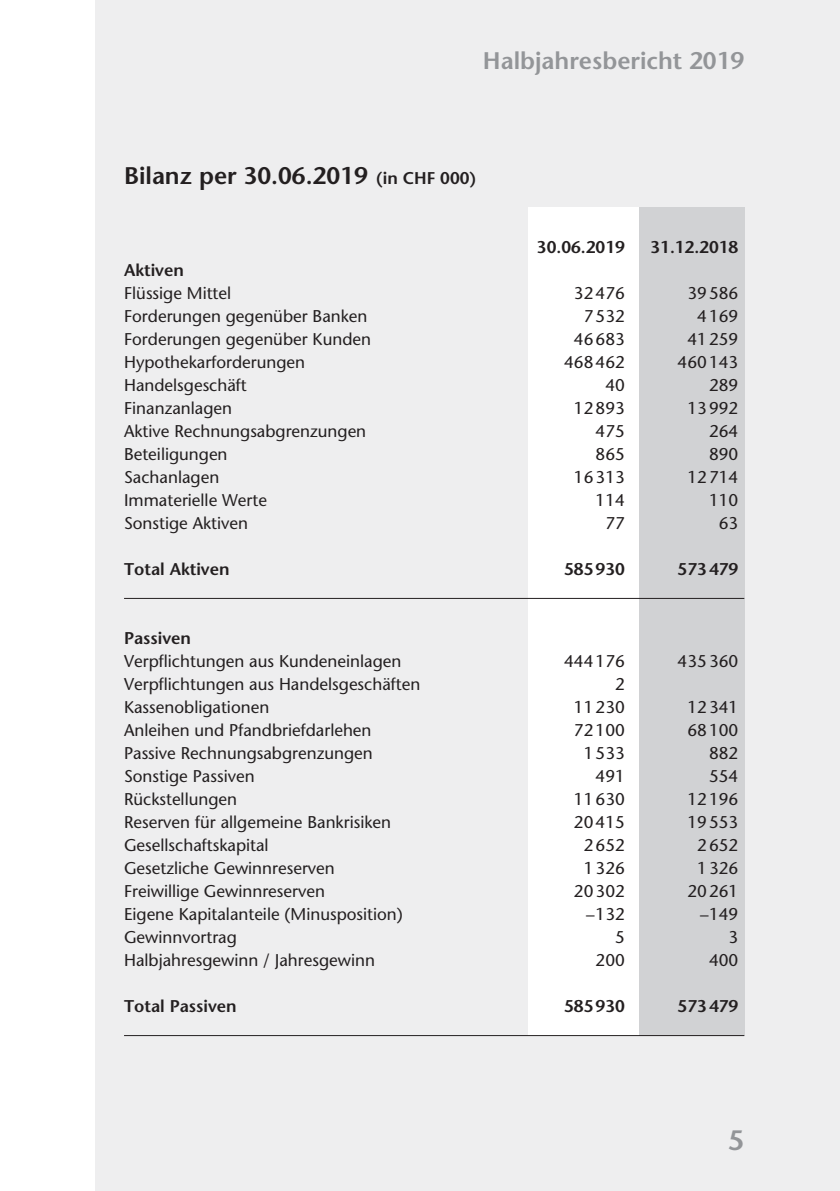
<style>
.page{position:relative;width:840px;height:1191px;background:#fff}
.page>*{position:absolute;margin:0;border:0;box-sizing:border-box;transform-origin:0 0}
.t1{font:600 28px "Stone Sans Std";color:#939598}
.t2{font:600 24px "Stone Sans Std";color:#231f20}
.t3{font:600 24px "Stone Sans Std";color:#939598}
.t4{font:500 17px "Stone Sans Std";color:#231f20}
.t5{font:600 17px "Stone Sans Std";color:#231f20}
.s1{font-size:17px}
</style>
<div class="page">
<div style="left:96px;top:0;width:743px;height:1191px;background:#eeeeef"></div>
<div style="left:633px;top:207px;width:110px;height:828px;background:#d1d2d4"></div>
<div style="left:528px;top:207px;width:110px;height:828px;background:#fff"></div>
<hr style="left:124px;top:598px;width:619px;height:1px;background:#231f20">
<hr style="left:124px;top:1035px;width:619px;height:1px;background:#231f20">
<h2 class="t3" style="left:482px;top:46px;width:263px">Halbjahresbericht 2019</h2>
<h2 class="t2" style="left:124px;top:161px;width:354px">Bilanz per 30.06.2019 <span class="s1">(in CHF 000)</span></h2>
<p class="t5" style="left:536px;top:237px;width:89px">30.06.2019</p>
<p class="t5" style="left:650px;top:237px;width:89px">31.12.2018</p>
<p class="t5" style="left:124px;top:260px;width:61px">Aktiven</p>
<p class="t4" style="left:124px;top:283px;width:109px">Flüssige Mittel</p>
<p class="t4" style="left:573px;top:283px;width:52px">32476</p>
<p class="t4" style="left:687px;top:283px;width:52px">39586</p>
<p class="t4" style="left:124px;top:306px;width:245px">Forderungen gegenüber Banken</p>
<p class="t4" style="left:583px;top:306px;width:43px">7532</p>
<p class="t4" style="left:696px;top:306px;width:43px">4169</p>
<p class="t4" style="left:124px;top:329px;width:248px">Forderungen gegenüber Kunden</p>
<p class="t4" style="left:573px;top:329px;width:52px">46683</p>
<p class="t4" style="left:687px;top:329px;width:52px">41259</p>
<p class="t4" style="left:124px;top:352px;width:182px">Hypothekarforderungen</p>
<p class="t4" style="left:564px;top:352px;width:62px">468462</p>
<p class="t4" style="left:677px;top:352px;width:62px">460143</p>
<p class="t4" style="left:124px;top:375px;width:124px">Handelsgeschäft</p>
<p class="t4" style="left:605px;top:375px;width:21px">40</p>
<p class="t4" style="left:708px;top:375px;width:31px">289</p>
<p class="t4" style="left:124px;top:398px;width:109px">Finanzanlagen</p>
<p class="t4" style="left:573px;top:398px;width:52px">12893</p>
<p class="t4" style="left:687px;top:398px;width:52px">13992</p>
<p class="t4" style="left:124px;top:421px;width:243px">Aktive Rechnungsabgrenzungen</p>
<p class="t4" style="left:595px;top:421px;width:31px">475</p>
<p class="t4" style="left:708px;top:421px;width:31px">264</p>
<p class="t4" style="left:124px;top:444px;width:105px">Beteiligungen</p>
<p class="t4" style="left:595px;top:444px;width:31px">865</p>
<p class="t4" style="left:708px;top:444px;width:31px">890</p>
<p class="t4" style="left:124px;top:467px;width:97px">Sachanlagen</p>
<p class="t4" style="left:573px;top:467px;width:52px">16313</p>
<p class="t4" style="left:687px;top:467px;width:52px">12714</p>
<p class="t4" style="left:124px;top:490px;width:144px">Immaterielle Werte</p>
<p class="t4" style="left:595px;top:490px;width:31px">114</p>
<p class="t4" style="left:708px;top:490px;width:31px">110</p>
<p class="t4" style="left:124px;top:513px;width:125px">Sonstige Aktiven</p>
<p class="t4" style="left:605px;top:513px;width:21px">77</p>
<p class="t4" style="left:718px;top:513px;width:21px">63</p>
<p class="t5" style="left:124px;top:559px;width:107px">Total Aktiven</p>
<p class="t5" style="left:564px;top:559px;width:62px">585930</p>
<p class="t5" style="left:677px;top:559px;width:62px">573479</p>
<p class="t5" style="left:124px;top:628px;width:68px">Passiven</p>
<p class="t4" style="left:124px;top:651px;width:279px">Verpflichtungen aus Kundeneinlagen</p>
<p class="t4" style="left:564px;top:651px;width:62px">444176</p>
<p class="t4" style="left:677px;top:651px;width:62px">435360</p>
<p class="t4" style="left:124px;top:674px;width:298px">Verpflichtungen aus Handelsgeschäften</p>
<p class="t4" style="left:614px;top:674px;width:11px">2</p>
<p class="t4" style="left:124px;top:697px;width:147px">Kassenobligationen</p>
<p class="t4" style="left:573px;top:697px;width:52px">11230</p>
<p class="t4" style="left:687px;top:697px;width:52px">12341</p>
<p class="t4" style="left:124px;top:720px;width:249px">Anleihen und Pfandbriefdarlehen</p>
<p class="t4" style="left:573px;top:720px;width:52px">72100</p>
<p class="t4" style="left:687px;top:720px;width:52px">68100</p>
<p class="t4" style="left:124px;top:743px;width:250px">Passive Rechnungsabgrenzungen</p>
<p class="t4" style="left:583px;top:743px;width:43px">1533</p>
<p class="t4" style="left:708px;top:743px;width:31px">882</p>
<p class="t4" style="left:124px;top:766px;width:132px">Sonstige Passiven</p>
<p class="t4" style="left:595px;top:766px;width:31px">491</p>
<p class="t4" style="left:708px;top:766px;width:31px">554</p>
<p class="t4" style="left:124px;top:789px;width:114px">Rückstellungen</p>
<p class="t4" style="left:573px;top:789px;width:52px">11630</p>
<p class="t4" style="left:687px;top:789px;width:52px">12196</p>
<p class="t4" style="left:124px;top:812px;width:268px">Reserven für allgemeine Bankrisiken</p>
<p class="t4" style="left:573px;top:812px;width:52px">20415</p>
<p class="t4" style="left:687px;top:812px;width:52px">19553</p>
<p class="t4" style="left:124px;top:835px;width:146px">Gesellschaftskapital</p>
<p class="t4" style="left:583px;top:835px;width:43px">2652</p>
<p class="t4" style="left:696px;top:835px;width:43px">2652</p>
<p class="t4" style="left:124px;top:858px;width:212px">Gesetzliche Gewinnreserven</p>
<p class="t4" style="left:583px;top:858px;width:43px">1326</p>
<p class="t4" style="left:696px;top:858px;width:43px">1326</p>
<p class="t4" style="left:124px;top:881px;width:202px">Freiwillige Gewinnreserven</p>
<p class="t4" style="left:573px;top:881px;width:52px">20302</p>
<p class="t4" style="left:687px;top:881px;width:52px">20261</p>
<p class="t4" style="left:124px;top:904px;width:280px">Eigene Kapitalanteile (Minusposition)</p>
<p class="t4" style="left:586px;top:904px;width:40px">–132</p>
<p class="t4" style="left:700px;top:904px;width:40px">–149</p>
<p class="t4" style="left:124px;top:927px;width:114px">Gewinnvortrag</p>
<p class="t4" style="left:614px;top:927px;width:11px">5</p>
<p class="t4" style="left:728px;top:927px;width:11px">3</p>
<p class="t4" style="left:124px;top:950px;width:252px">Halbjahresgewinn / Jahresgewinn</p>
<p class="t4" style="left:595px;top:950px;width:31px">200</p>
<p class="t4" style="left:708px;top:950px;width:31px">400</p>
<p class="t5" style="left:124px;top:996px;width:114px">Total Passiven</p>
<p class="t5" style="left:564px;top:996px;width:62px">585930</p>
<p class="t5" style="left:677px;top:996px;width:62px">573479</p>
<h1 class="t1" style="left:727px;top:1123px;width:18px">5</h1>
</div>
